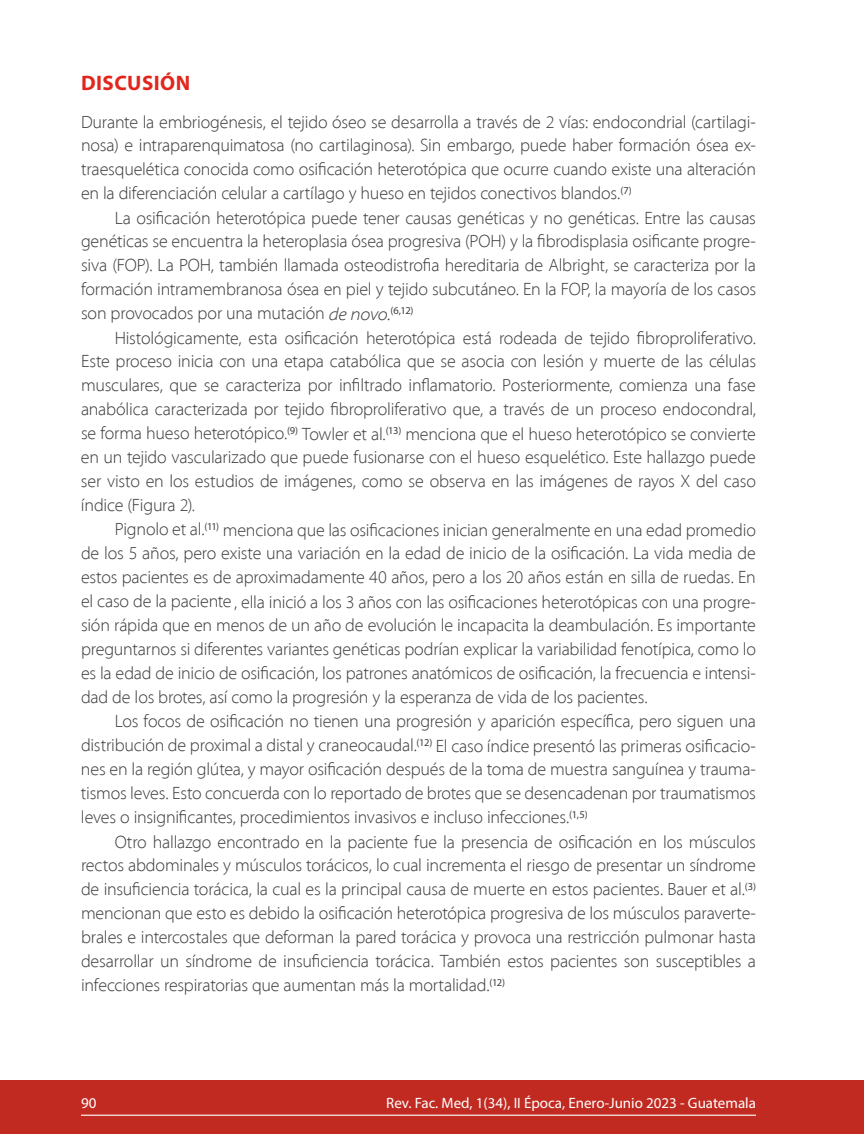
<style>
.page{position:relative;width:864px;height:1134px;background:#fff}
.page>*{position:absolute;margin:0;border:0;box-sizing:border-box;transform-origin:0 0}
.t1{font:700 21px "Myriad Pro";letter-spacing:.02em;color:#e2261d}
.t2{font:300 18px/24px "Myriad Pro";letter-spacing:-.015em;color:#3c3c3b;text-align:justify}
.t3{font:15px "Myriad Pro";color:#fff}
.s1{font-style:italic}
</style>
<div class="page">
<div style="left:0;top:1080px;width:864px;height:54px;background:#c12a21"></div>
<hr style="left:81px;top:1115px;width:675px;height:1px;background:#fff">
<p class="t1" style="left:81px;top:69px;width:110px">DISCUSIÓN</p>
<p class="t2" style="left:81px;top:109px;width:676px">Durante la embriogénesis, el tejido óseo se desarrolla a través de 2 vías: endocondrial (cartilagi&shy;nosa) e intraparenquimatosa (no cartilaginosa). Sin embargo, puede haber formación ósea ex&shy;traesquelética conocida como osificación heterotópica que ocurre cuando existe una alteración en la diferenciación celular a cartílago y hueso en tejidos conectivos blandos.<sup>(7)</sup></p>
<p class="t2" style="left:81px;top:205px;width:677px;text-indent:34px">La osificación heterotópica puede tener causas genéticas y no genéticas. Entre las causas genéticas se encuentra la heteroplasia ósea progresiva (POH) y la fibrodisplasia osificante progre&shy;siva (FOP). La POH, también llamada osteodistrofia hereditaria de Albright, se caracteriza por la formación intramembranosa ósea en piel y tejido subcutáneo. En la FOP, la mayoría de los casos son provocados por una mutación <span class="s1">de novo.</span><sup>(6,12)</sup></p>
<p class="t2" style="left:81px;top:325px;width:677px;text-indent:34px">Histológicamente, esta osificación heterotópica está rodeada de tejido fibroproliferativo.<br>Este proceso inicia con una etapa catabólica que se asocia con lesión y muerte de las células musculares, que se caracteriza por infiltrado inflamatorio. Posteriormente, comienza una fase anabólica caracterizada por tejido fibroproliferativo que, a través de un proceso endocondral, se forma hueso heterotópico.<sup>(9)</sup> Towler et al.<sup>(13)</sup> menciona que el hueso heterotópico se convierte en un tejido vascularizado que puede fusionarse con el hueso esquelético. Este hallazgo puede ser visto en los estudios de imágenes, como se observa en las imágenes de rayos X del caso índice (Figura 2).</p>
<p class="t2" style="left:81px;top:517px;width:677px;text-indent:34px">Pignolo et al.<sup>(11)</sup> menciona que las osificaciones inician generalmente en una edad promedio de los 5 años, pero existe una variación en la edad de inicio de la osificación. La vida media de estos pacientes es de aproximadamente 40 años, pero a los 20 años están en silla de ruedas. En el caso de la paciente , ella inició a los 3 años con las osificaciones heterotópicas con una progre&shy;sión rápida que en menos de un año de evolución le incapacita la deambulación. Es importante preguntarnos si diferentes variantes genéticas podrían explicar la variabilidad fenotípica, como lo es la edad de inicio de osificación, los patrones anatómicos de osificación, la frecuencia e intensi&shy;dad de los brotes, así como la progresión y la esperanza de vida de los pacientes.</p>
<p class="t2" style="left:81px;top:709px;width:677px;text-indent:34px">Los focos de osificación no tienen una progresión y aparición específica, pero siguen una distribución de proximal a distal y craneocaudal.<sup>(12)</sup> El caso índice presentó las primeras osificacio&shy;nes en la región glútea, y mayor osificación después de la toma de muestra sanguínea y trauma&shy;tismos leves. Esto concuerda con lo reportado de brotes que se desencadenan por traumatismos leves o insignificantes, procedimientos invasivos e incluso infecciones.<sup>(1,5)</sup></p>
<p class="t2" style="left:81px;top:829px;width:677px;text-indent:34px">Otro hallazgo encontrado en la paciente fue la presencia de osificación en los músculos rectos abdominales y músculos torácicos, lo cual incrementa el riesgo de presentar un síndrome de insuficiencia torácica, la cual es la principal causa de muerte en estos pacientes. Bauer et al.<sup>(3) </sup>mencionan que esto es debido la osificación heterotópica progresiva de los músculos paraverte&shy;brales e intercostales que deforman la pared torácica y provoca una restricción pulmonar hasta desarrollar un síndrome de insuficiencia torácica. También estos pacientes son susceptibles a infecciones respiratorias que aumentan más la mortalidad.<sup>(12)</sup></p>
<p class="t3" style="left:81px;top:1094px;width:17px">90</p>
<p class="t3" style="left:386px;top:1094px;width:371px">Rev. Fac. Med, 1(34), II Época, Enero-Junio 2023 - Guatemala</p>
</div>
